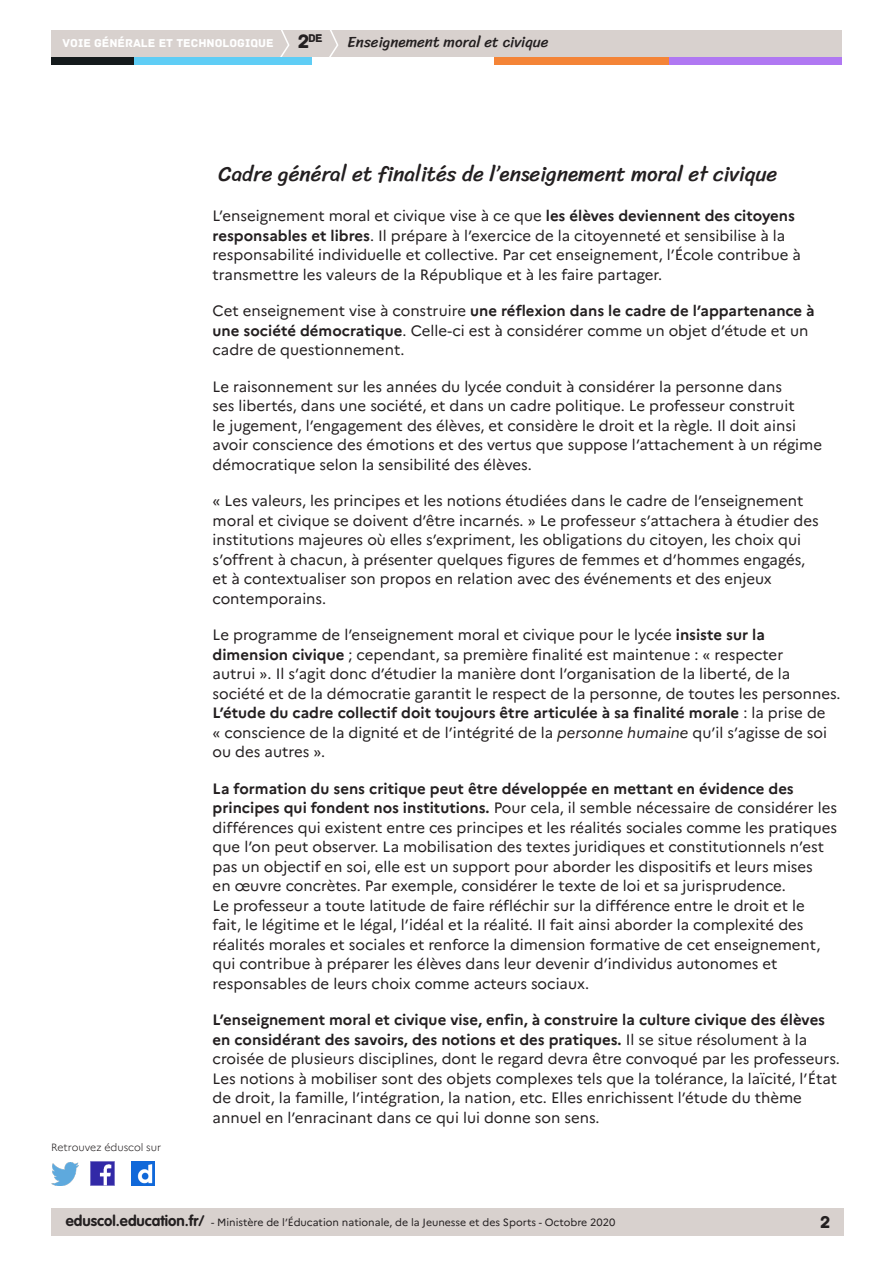
<style>
.page{position:relative;width:893px;height:1263px;background:#fff}
.page>*{position:absolute;margin:0;border:0;box-sizing:border-box;transform-origin:0 0}
._02_titre_1{font:21px "Sriracha";color:#231f20}
.t1{font:18px "Archive";color:#231f20}
.Texte_courant{font:15px/19.5px "Marianne";color:#231f20}
.t2{font:15px "Sriracha";color:#231f20}
.t3{font:12px "Archive";color:#fff}
.t4{font:11.85px "Archive";color:#231f20}
.t5{font:10.5px "Marianne";color:#231f20}
.t6{font:300 10.5px "Marianne";color:#231f20}
.s1{font-size:20.4px}
.s2{font-weight:700}
.s3{font-style:italic}
.s4{font-family:"VAG Rounded Std";font-weight:700;font-size:15px}
</style>
<div class="page">
<div style="left:51px;top:1209px;width:792px;height:27px;background:#d8d1ce"></div>
<img style="left:91px;top:1162px;width:23px;height:23px">
<img style="left:51px;top:1163px;width:28px;height:22px">
<img style="left:132px;top:1162px;width:22px;height:23px">
<div style="left:51px;top:30px;width:791px;height:27px;background:#d8d1ce"></div>
<svg style="left:280px;top:30px;width:10px;height:27px"></svg>
<svg style="left:329px;top:30px;width:9px;height:27px"></svg>
<div style="left:133px;top:57px;width:179px;height:8px;background:#5fcdf5"></div>
<div style="left:51px;top:57px;width:82px;height:8px;background:#141a1c"></div>
<div style="left:667px;top:57px;width:175px;height:8px;background:#b078f2"></div>
<div style="left:494px;top:57px;width:175px;height:8px;background:#f48437"></div>
<p class="t4" style="left:298px;top:31px;width:27px"><span class="s1">2</span>de</p>
<p class="t3" style="left:63px;top:36px;width:212px">VOIE GÉNÉRALE ET TECHNOLOGIQUE</p>
<p class="t2" style="left:348px;top:33px;width:202px">Enseignement moral et civique</p>
<p class="t6" style="left:51px;top:1141px;width:112px">Retrouvez éduscol sur</p>
<p class="_02_titre_1" style="left:219px;top:161px;width:560px">Cadre général et finalités de l’enseignement moral et civique</p>
<p class="Texte_courant" style="left:213px;top:206px;width:590px">L’enseignement moral et civique vise à ce que <span class="s2">les élèves deviennent des citoyens responsables et libres</span>. Il prépare à l’exercice de la citoyenneté et sensibilise à la responsabilité individuelle et collective. Par cet enseignement, l’École contribue à transmettre les valeurs de la République et à les faire partager.</p>
<p class="Texte_courant" style="left:213px;top:301px;width:603px">Cet enseignement vise à construire <span class="s2">une réflexion dans le cadre de l’appartenance à une société démocratique</span>. Celle-ci est à considérer comme un objet d’étude et un cadre de questionnement.</p>
<p class="Texte_courant" style="left:213px;top:377px;width:611px">Le raisonnement sur les années du lycée conduit à considérer la personne dans<br>ses libertés, dans une société, et dans un cadre politique. Le professeur construit<br>le jugement, l’engagement des élèves, et considère le droit et la règle. Il doit ainsi avoir conscience des émotions et des vertus que suppose l’attachement à un régime démocratique selon la sensibilité des élèves.</p>
<p class="Texte_courant" style="left:213px;top:491px;width:607px">« Les valeurs, les principes et les notions étudiées dans le cadre de l’enseignement moral et civique se doivent d’être incarnés. » Le professeur s’attachera à étudier des institutions majeures où elles s’expriment, les obligations du citoyen, les choix qui s’offrent à chacun, à présenter quelques figures de femmes et d’hommes engagés, et à contextualiser son propos en relation avec des événements et des enjeux contemporains.</p>
<p class="Texte_courant" style="left:213px;top:625px;width:630px">Le programme de l’enseignement moral et civique pour le lycée <span class="s2">insiste sur la dimension civique</span> ; cependant, sa première finalité est maintenue : « respecter<br>autrui ». Il s’agit donc d’étudier la manière dont l’organisation de la liberté, de la société et de la démocratie garantit le respect de la personne, de toutes les personnes.<br><span class="s2">L’étude du cadre collectif doit toujours être articulée à sa finalité morale</span> : la prise de<br>« conscience de la dignité et de l’intégrité de la <span class="s3">personne humaine</span> qu’il s’agisse de soi ou des autres ».</p>
<p class="Texte_courant" style="left:213px;top:779px;width:626px"><span class="s2">La formation du sens critique peut être développée en mettant en évidence des principes qui fondent nos institutions.</span> Pour cela, il semble nécessaire de considérer les différences qui existent entre ces principes et les réalités sociales comme les pratiques que l’on peut observer. La mobilisation des textes juridiques et constitutionnels n’est pas un objectif en soi, elle est un support pour aborder les dispositifs et leurs mises<br>en œuvre concrètes. Par exemple, considérer le texte de loi et sa jurisprudence.<br>Le professeur a toute latitude de faire réfléchir sur la différence entre le droit et le<br>fait, le légitime et le légal, l’idéal et la réalité. Il fait ainsi aborder la complexité des réalités morales et sociales et renforce la dimension formative de cet enseignement, qui contribue à préparer les élèves dans leur devenir d’individus autonomes et responsables de leurs choix comme acteurs sociaux.</p>
<p class="Texte_courant" style="left:213px;top:1010px;width:629px"><span class="s2">L’enseignement moral et civique vise, enfin, à construire la culture civique des élèves en considérant des savoirs, des notions et des pratiques.</span> Il se situe résolument à la croisée de plusieurs disciplines, dont le regard devra être convoqué par les professeurs.<br>Les notions à mobiliser sont des objets complexes tels que la tolérance, la laïcité, l’État de droit, la famille, l’intégration, la nation, etc. Elles enrichissent l’étude du thème annuel en l’enracinant dans ce qui lui donne son sens.</p>
<p class="t5" style="left:66px;top:1216px;width:551px"><span class="s4">eduscol.education.fr/</span> - Ministère de l’Éducation nationale, de la Jeunesse et des Sports - Octobre 2020</p>
<p class="t1" style="left:820px;top:1211px;width:12px">2</p>
</div>
